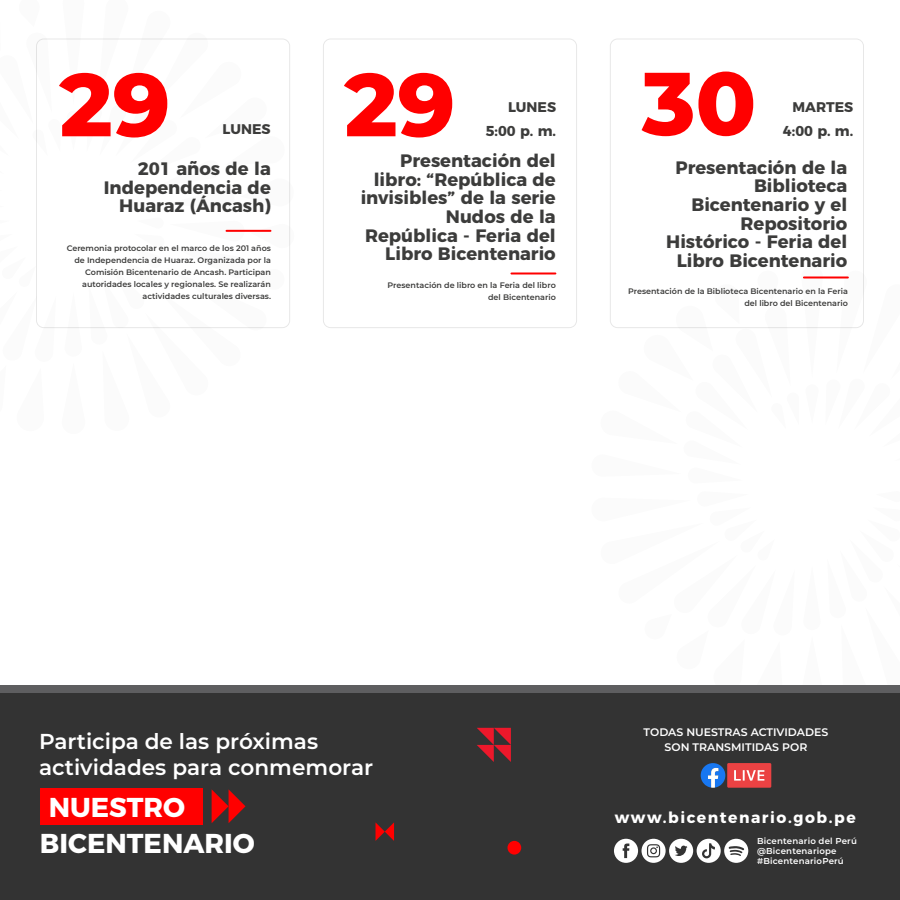
<style>
.page{position:relative;width:900px;height:900px;background:#fff}
.page>*{position:absolute;margin:0;border:0;box-sizing:border-box;transform-origin:0 0}
.t1{font:800 88.8px "Montserrat";color:#f00}
.t2{font:700 27.3px/36.3px "Montserrat";color:#fff}
.t3{font:600 21.6px/25.9px "Montserrat";color:#fff}
.t4{font:700 18px/18.7px "Montserrat";color:#3c3c3b;text-align:right}
.t5{font:700 15.5px "Montserrat";letter-spacing:.1em;color:#fff}
.t6{font:700 14.3px "Montserrat";color:#3c3c3b}
.t7{font:700 14px "Montserrat";color:#3c3c3b}
.t8{font:600 10.9px/15px "Montserrat";color:#fff;text-align:center}
.t9{font:600 8.6px/10.3px "Montserrat";letter-spacing:.02em;color:#fff}
.t10{font:600 8px/12px "Montserrat";color:#3c3c3b;text-align:right}
</style>
<div class="page">
<div style="left:0;top:688px;width:900px;height:212px;background:#333"></div>
<div style="left:0;top:685px;width:900px;height:7px;background:#5e5e60"></div>
<div style="left:508px;top:841px;width:13px;height:14px;background:#f00;border-radius:50%"></div>
<div style="left:40px;top:789px;width:163px;height:36px;background:#f00"></div>
<svg style="left:212px;top:789px;width:34px;height:34px"></svg>
<div style="left:727px;top:763px;width:44px;height:25px;background:#eb4243"></div>
<svg style="left:734px;top:770px;width:30px;height:11px"></svg>
<svg style="left:701px;top:763px;width:24px;height:25px"></svg>
<svg style="left:614px;top:839px;width:134px;height:24px"></svg>
<svg style="left:376px;top:822px;width:18px;height:19px"></svg>
<svg style="left:477px;top:728px;width:34px;height:34px"></svg>
<svg style="left:36px;top:38px;width:254px;height:290px"></svg>
<svg style="left:323px;top:38px;width:254px;height:290px"></svg>
<svg style="left:610px;top:38px;width:254px;height:290px"></svg>
<hr style="left:804px;top:276px;width:44px;height:2px;background:#f00">
<hr style="left:511px;top:272px;width:44px;height:2px;background:#f00">
<h1 class="t1" style="left:60px;top:40px;width:112px">29</h1>
<h3 class="t7" style="left:223px;top:118px;width:49px">LUNES</h3>
<h3 class="t4" style="left:104px;top:158px;width:168px">201 años de la<br>Independencia de<br>Huaraz (Áncash)</h3>
<p class="t10" style="left:67px;top:242px;width:206px">Ceremonia protocolar en el marco de los 201 años de Independencia de Huaraz. Organizada por la Comisión Bicentenario de Ancash. Participan autoridades locales y regionales. Se realizarán actividades culturales diversas.</p>
<h1 class="t1" style="left:344px;top:40px;width:112px">29</h1>
<h3 class="t4" style="left:361px;top:150px;width:197px">Presentación del libro: “República de invisibles” de la serie<br>Nudos de la<br>República - Feria del<br>Libro Bicentenario</h3>
<h3 class="t7" style="left:508px;top:96px;width:49px">LUNES</h3>
<h3 class="t6" style="left:486px;top:119px;width:72px">5:00 p. m.</h3>
<h1 class="t1" style="left:642px;top:38px;width:116px">30</h1>
<h3 class="t7" style="left:793px;top:95px;width:62px">MARTES</h3>
<h3 class="t6" style="left:783px;top:119px;width:72px">4:00 p. m.</h3>
<h3 class="t4" style="left:666px;top:156px;width:183px">Presentación de la<br>Biblioteca<br>Bicentenario y el<br>Repositorio<br>Histórico - Feria del<br>Libro Bicentenario</h3>
<p class="t10" style="left:388px;top:279px;width:170px">Presentación de libro en la Feria del libro del Bicentenario</p>
<p class="t10" style="left:628px;top:285px;width:221px">Presentación de la Biblioteca Bicentenario en la Feria del libro del Bicentenario</p>
<h3 class="t3" style="left:39px;top:727px;width:336px">Participa de las próximas actividades para conmemorar</h3>
<h2 class="t2" style="left:40px;top:787px;width:216px;text-indent:9px">NUESTRO<br>BICENTENARIO</h2>
<h3 class="t8" style="left:644px;top:724px;width:186px">TODAS NUESTRAS ACTIVIDADES<br>SON TRANSMITIDAS POR</h3>
<h3 class="t5" style="left:615px;top:805px;width:243px">www.bicentenario.gob.pe</h3>
<p class="t9" style="left:757px;top:835px;width:101px">Bicentenario del Perú @Bicentenariope #BicentenarioPerú</p>
</div>
